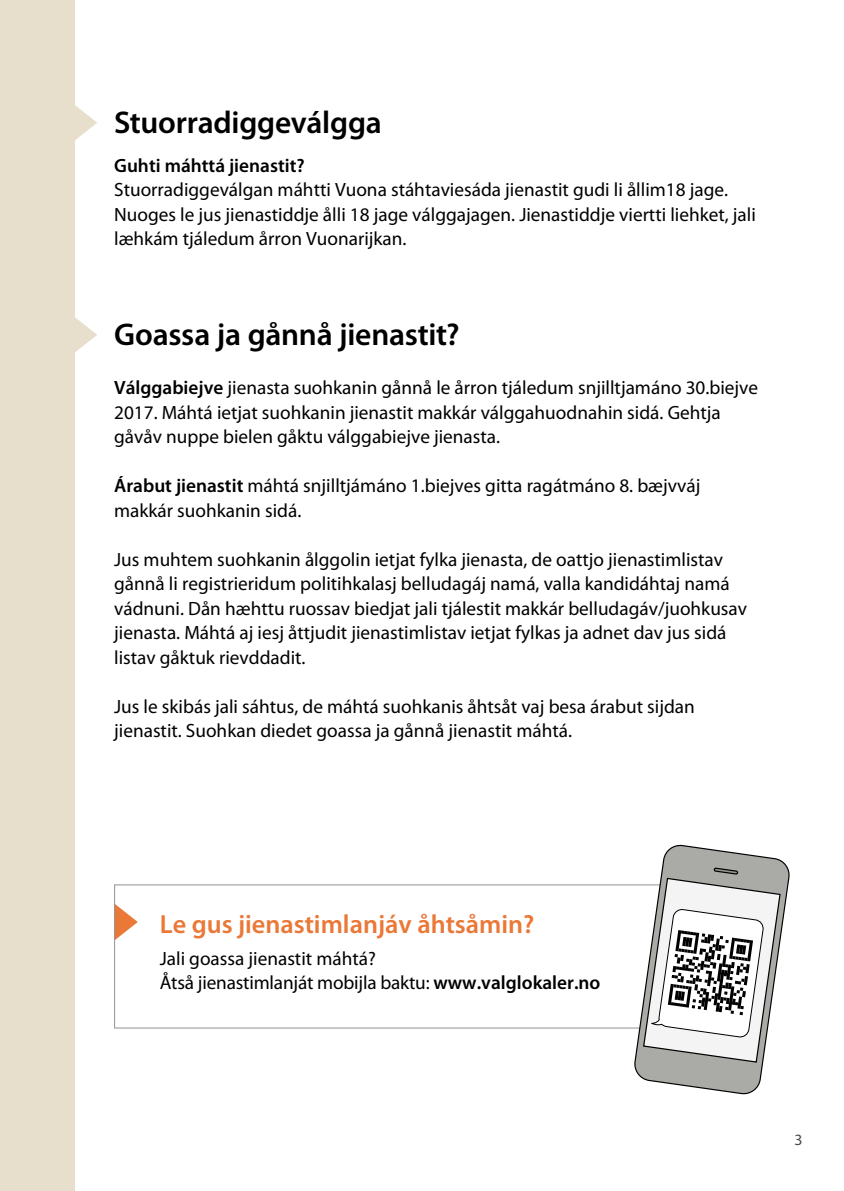
<style>
.page{position:relative;width:844px;height:1191px;background:#fff}
.page>*{position:absolute;margin:0;border:0;box-sizing:border-box;transform-origin:0 0}
.h2-heading{font:600 31.5px "Myriad Pro";letter-spacing:-.01em;color:#000}
.undertittel{font:600 26.25px "Myriad Pro";color:#ea7837}
.brødtekst{font:19.25px/24.5px "Myriad Pro";color:#000}
.H3-mellomtittel{font:600 19.25px "Myriad Pro";color:#000}
.t1{font:15.75px "Myriad Pro";color:#4d4641}
.s1{font-weight:600}
</style>
<div class="page">
<div style="left:0;top:0;width:74px;height:1191px;background:#e7dfcc"></div>
<svg style="left:74px;top:104px;width:23px;height:37px"></svg>
<svg style="left:74px;top:316px;width:23px;height:37px"></svg>
<svg style="left:116px;top:905px;width:22px;height:34px"></svg>
<div style="left:114px;top:884px;width:598px;height:144px;border:1px solid #949290"></div>
<svg style="left:633px;top:844px;width:157px;height:250px"></svg>
<h2 class="h2-heading" style="left:114px;top:105px;width:269px">Stuorradiggeválgga</h2>
<h3 class="H3-mellomtittel" style="left:114px;top:155px;width:192px">Guhti máhttá jienastit?</h3>
<p class="brødtekst" style="left:114px;top:177px;width:643px">Stuorradiggeválgan máhtti Vuona stáhtaviesáda jienastit gudi li ållim18 jage.<br>Nuoges le jus jienastiddje ålli 18 jage válggajagen. Jienastiddje viertti liehket, jali læhkám tjáledum årron Vuonarijkan.</p>
<h2 class="h2-heading" style="left:114px;top:317px;width:347px">Goassa ja gånnå jienastit?</h2>
<p class="brødtekst" style="left:114px;top:375px;width:645px"><span class="s1">Válggabiejve</span> jienasta suohkanin gånnå le årron tjáledum snjilltjamáno 30.biejve<br>2017. Máhtá ietjat suohkanin jienastit makkár válggahuodnahin sidá. Gehtja gåvåv nuppe bielen gåktu válggabiejve jienasta.</p>
<p class="brødtekst" style="left:114px;top:473px;width:587px"><span class="s1">Árabut jienastit</span> máhtá snjilltjámáno 1.biejves gitta ragátmáno 8. bæjvváj makkár suohkanin sidá.</p>
<p class="brødtekst" style="left:114px;top:546px;width:634px">Jus muhtem suohkanin ålggolin ietjat fylka jienasta, de oattjo jienastimlistav gånnå li registrieridum politihkalasj belludagáj namá, valla kandidáhtaj namá vádnuni. Dån hæhttu ruossav biedjat jali tjálestit makkár belludagáv/juohkusav jienasta. Máhtá aj iesj åttjudit jienastimlistav ietjat fylkas ja adnet dav jus sidá listav gåktuk rievddadit.</p>
<p class="brødtekst" style="left:114px;top:693px;width:582px">Jus le skibás jali sáhtus, de máhtá suohkanis åhtsåt vaj besa árabut sijdan jienastit. Suohkan diedet goassa ja gånnå jienastit máhtá.</p>
<h3 class="undertittel" style="left:160px;top:909px;width:376px">Le gus jienastimlanjáv åhtsåmin?</h3>
<p class="brødtekst" style="left:160px;top:945px;width:217px">Jali goassa jienastit máhtá?</p>
<p class="brødtekst" style="left:160px;top:970px;width:442px">Åtså jienastimlanját mobijla baktu: <span class="s1">www.valglokaler.no</span></p>
<p class="t1" style="left:794px;top:1129px;width:10px">3</p>
</div>
